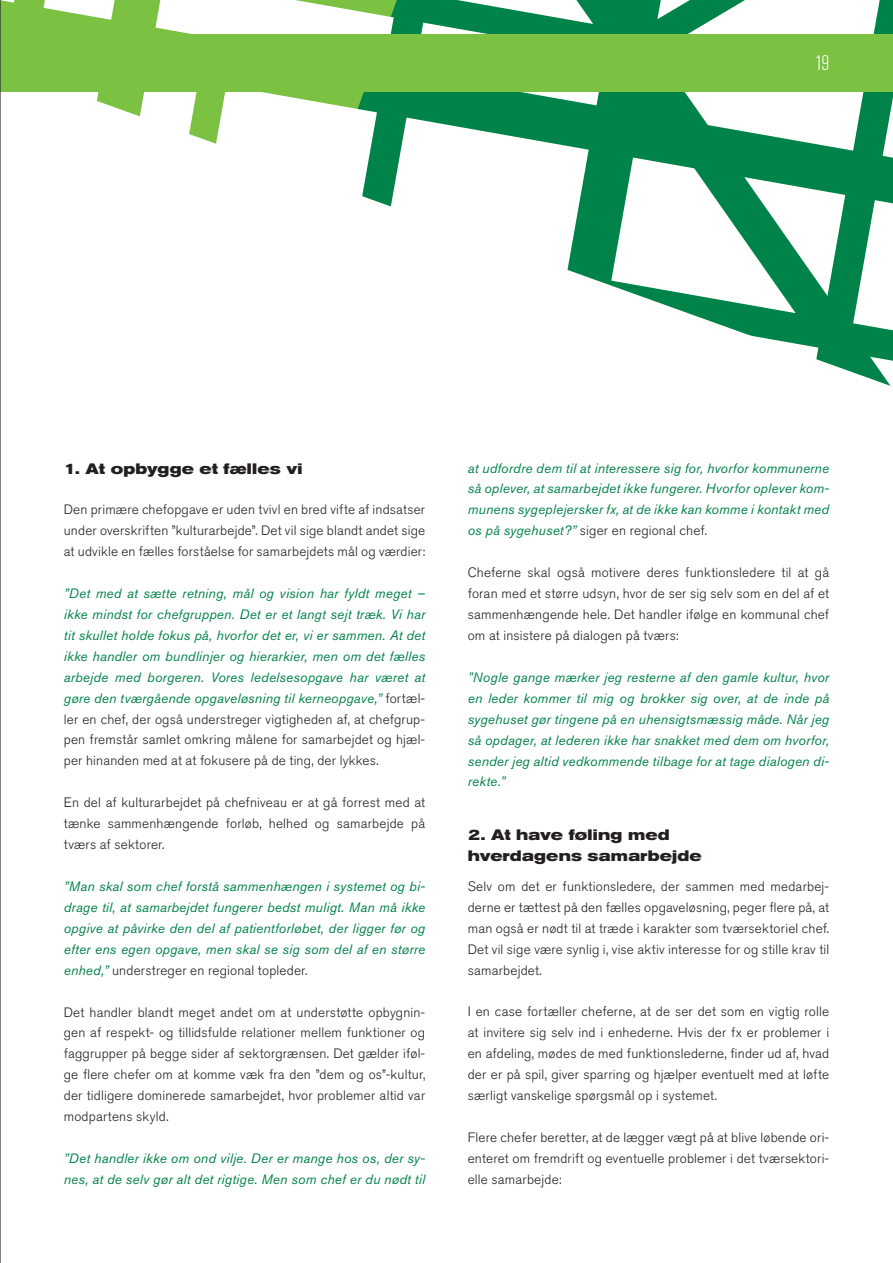
<style>
.page{position:relative;width:893px;height:1263px;background:#fff}
.page>*{position:absolute;margin:0;border:0;box-sizing:border-box;transform-origin:0 0}
.t1{font:300 condensed 21px "Akzidenz Grotesk BE";color:#fff}
.t2{font:700 expanded 15px/21px "Akzidenz Grotesk BE";letter-spacing:.015em;color:#231f20}
.t3{font:300 13.5px/20.9px "Akzidenz Grotesk BE";letter-spacing:.015em;color:#231f20;text-align:justify}
.t4{font:italic 13.5px/20.9px "Akzidenz Grotesk BE";letter-spacing:.015em;color:#008348;text-align:justify}
.s1{font-weight:300;font-style:normal;color:#231f20}
</style>
<div class="page">
<svg style="left:1px;top:0;width:892px;height:386px"></svg>
<div style="left:0;top:34px;width:893px;height:57px;background:#7bc142"></div>
<hr style="left:0;top:0;width:1px;height:1263px;background:#231f20">
<h1 class="t1" style="left:815px;top:52px;width:16px">19</h1>
<p class="t2" style="left:64px;top:458px;width:240px">1. At opbygge et fælles vi</p>
<p class="t3" style="left:64px;top:499px;width:363px">Den primære chefopgave er uden tvivl en bred vifte af indsatser under overskriften ”kulturarbejde”. Det vil sige blandt andet sige at udvikle en fælles forståelse for samarbejdets mål og værdier:</p>
<p class="t4" style="left:64px;top:583px;width:363px">”Det med at sætte retning, mål og vision har fyldt meget – ikke mindst for chefgruppen. Det er et langt sejt træk. Vi har tit skullet holde fokus på, hvorfor det er, vi er sammen. At det ikke handler om bundlinjer og hierarkier, men om det fælles arbejde med borgeren. Vores ledelsesopgave har været at gøre den tværgående opgaveløsning til kerneopgave,” <span class="s1">fortæl&shy;ler en chef, der også understreger vigtigheden af, at chefgrup&shy;pen fremstår samlet omkring målene for samarbejdet og hjæl&shy;per hinanden med at at fokusere på de ting, der lykkes.</span></p>
<p class="t3" style="left:64px;top:792px;width:363px">En del af kulturarbejdet på chefniveau er at gå forrest med at tænke sammenhængende forløb, helhed og samarbejde på tværs af sektorer.</p>
<p class="t4" style="left:64px;top:876px;width:363px">”Man skal som chef forstå sammenhængen i systemet og bi&shy;drage til, at samarbejdet fungerer bedst muligt. Man må ikke opgive at påvirke den del af patientforløbet, der ligger før og efter ens egen opgave, men skal se sig som del af en større enhed,” <span class="s1">understreger en regional topleder.</span></p>
<p class="t3" style="left:64px;top:1002px;width:363px">Det handler blandt meget andet om at understøtte opbygnin&shy;gen af respekt- og tillidsfulde relationer mellem funktioner og faggrupper på begge sider af sektorgrænsen. Det gælder iføl&shy;ge flere chefer om at komme væk fra den ”dem og os”-kultur, der tidligere dominerede samarbejdet, hvor problemer altid var modpartens skyld.</p>
<p class="t4" style="left:64px;top:1148px;width:363px">”Det handler ikke om ond vilje. Der er mange hos os, der sy&shy;nes, at de selv gør alt det rigtige. Men som chef er du nødt til</p>
<p class="t4" style="left:468px;top:457px;width:363px">at udfordre dem til at interessere sig for, hvorfor kommunerne så oplever, at samarbejdet ikke fungerer. Hvorfor oplever kom&shy;munens sygeplejersker fx, at de ikke kan komme i kontakt med os på sygehuset?” <span class="s1">siger en regional chef.</span></p>
<p class="t3" style="left:468px;top:562px;width:363px">Cheferne skal også motivere deres funktionsledere til at gå foran med et større udsyn, hvor de ser sig selv som en del af et sammenhængende hele. Det handler ifølge en kommunal chef om at insistere på dialogen på tværs:</p>
<p class="t4" style="left:468px;top:666px;width:363px">”Nogle gange mærker jeg resterne af den gamle kultur, hvor en leder kommer til mig og brokker sig over, at de inde på sygehuset gør tingene på en uhensigtsmæssig måde. Når jeg så opdager, at lederen ikke har snakket med dem om hvorfor, sender jeg altid vedkommende tilbage for at tage dialogen di&shy;rekte.”</p>
<p class="t2" style="left:468px;top:824px;width:235px">2. At have føling med hverdagens samarbejde</p>
<p class="t3" style="left:468px;top:876px;width:363px">Selv om det er funktionsledere, der sammen med medarbej&shy;derne er tættest på den fælles opgaveløsning, peger flere på, at man også er nødt til at træde i karakter som tværsektoriel chef.<br>Det vil sige være synlig i, vise aktiv interesse for og stille krav til samarbejdet.</p>
<p class="t3" style="left:468px;top:1001px;width:363px">I en case fortæller cheferne, at de ser det som en vigtig rolle at invitere sig selv ind i enhederne. Hvis der fx er problemer i en afdeling, mødes de med funktionslederne, finder ud af, hvad der er på spil, giver sparring og hjælper eventuelt med at løfte særligt vanskelige spørgsmål op i systemet.</p>
<p class="t3" style="left:468px;top:1127px;width:363px">Flere chefer beretter, at de lægger vægt på at blive løbende ori&shy;enteret om fremdrift og eventuelle problemer i det tværsektori&shy;elle samarbejde:</p>
</div>
